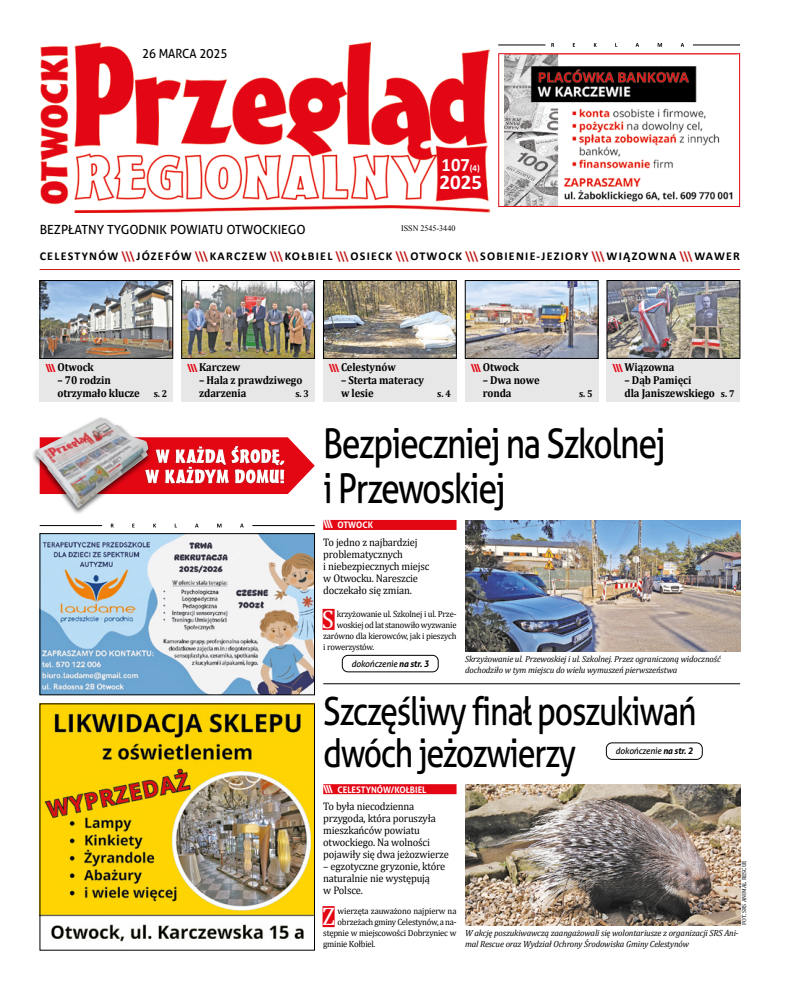
<style>
.page{position:relative;width:794px;height:993px;background:#fff}
.page>*{position:absolute;margin:0;border:0;box-sizing:border-box;transform-origin:0 0}
.t1{font:41px/45px "Aller";letter-spacing:-.04em;color:#000;scale:.82 1}
.t2{font:39px/42px "Aller";letter-spacing:-.04em;color:#000;scale:.82 1}
.t3{font:25.5px "Cambria";color:#fff;scale:.96 1}
.t4{font:700 21px "Calibri";color:#fff}
.t5{font:700 19px "Calibri";color:#fff}
.t6{font:12.6px "Aller";color:#000}
.t7{font:12.6px "Aller";color:#000;scale:.94 1}
.t8{font:700 12px "Calibri";letter-spacing:.105em;color:#000}
.t9{font:700 11.5px/13px "Cambria";letter-spacing:-.01em;color:#000;scale:.92 1}
.t10{font:11px/12px "Cambria";letter-spacing:-.015em;color:#000;scale:.95 1}
.t11{font:700 10px "Cambria";color:#000;scale:.92 1}
.t12{font:9px "Cambria";letter-spacing:-.025em;color:#000;scale:.96 1}
.t13{font:italic 9px "Aller";letter-spacing:-.02em;color:#000;scale:.96 1}
.t14{font:700 9px "Aller";color:#fff;scale:.96 1}
.t15{font:italic 8.9px/10.9px "Cambria";letter-spacing:-.015em;color:#000}
.t16{font:8.4px "Times New Roman";color:#000;scale:.96 1}
.t17{font:6px "Cambria";color:#000;scale:.96 1}
.s1{font-size:9px}
.s2{color:#be1716}
.s3{font-size:10px}
.s4{font-size:11px}
.s5{font-weight:700}
</style>
<div class="page">
<img style="left:40px;top:42px;width:449px;height:170px">
<div style="left:40px;top:280px;width:133px;height:121px;background:#e8e7e7"></div>
<div style="left:181px;top:280px;width:134px;height:121px;background:#e8e7e7"></div>
<div style="left:323px;top:280px;width:133px;height:121px;background:#e8e7e7"></div>
<div style="left:465px;top:280px;width:133px;height:121px;background:#e8e7e7"></div>
<div style="left:607px;top:280px;width:133px;height:121px;background:#e8e7e7"></div>
<img style="left:42px;top:282px;width:129px;height:74px">
<div style="left:40px;top:280px;width:133px;height:78px;border:1px solid #000"></div>
<img style="left:183px;top:282px;width:130px;height:74px">
<div style="left:181px;top:280px;width:134px;height:78px;border:1px solid #000"></div>
<img style="left:325px;top:282px;width:129px;height:74px">
<div style="left:323px;top:280px;width:133px;height:78px;border:1px solid #000"></div>
<img style="left:467px;top:282px;width:129px;height:74px">
<div style="left:465px;top:280px;width:133px;height:78px;border:1px solid #000"></div>
<img style="left:609px;top:282px;width:129px;height:74px">
<div style="left:607px;top:280px;width:133px;height:78px;border:1px solid #000"></div>
<hr style="left:40px;top:269px;width:700px;height:1px;background:#cd1719">
<hr style="left:40px;top:525px;width:62px;height:1px;background:#000">
<hr style="left:252px;top:525px;width:63px;height:1px;background:#000">
<svg style="left:111px;top:523px;width:133px;height:4px"></svg>
<img style="left:42px;top:535px;width:271px;height:157px">
<div style="left:40px;top:533px;width:275px;height:161px;border:1px solid #000"></div>
<img style="left:504px;top:55px;width:229px;height:150px">
<div style="left:498px;top:53px;width:242px;height:154px;border:1px solid #e30613"></div>
<img style="left:42px;top:705px;width:271px;height:237px">
<svg style="left:153px;top:437px;width:162px;height:57px"></svg>
<div style="left:31px;top:415px;width:122px;height:100px;background:#000;opacity:.65"></div>
<img style="left:36px;top:417px;width:112px;height:91px">
<div style="left:323px;top:519px;width:133px;height:10px;background:#e30613"></div>
<div style="left:322px;top:608px;width:12px;height:21px;background:#e30613"></div>
<div style="left:323px;top:783px;width:133px;height:10px;background:#e30613"></div>
<div style="left:322px;top:905px;width:12px;height:21px;background:#e30613"></div>
<img style="left:465px;top:520px;width:275px;height:131px">
<img style="left:465px;top:784px;width:275px;height:141px">
<hr style="left:498px;top:45px;width:47px;height:1px;background:#000">
<hr style="left:693px;top:45px;width:47px;height:1px;background:#000">
<svg style="left:551px;top:43px;width:133px;height:4px"></svg>
<hr style="left:323px;top:683px;width:417px;height:1px;background:#000">
<div style="left:342px;top:655px;width:96px;height:17px;border:1px solid #000;border-radius:6px"></div>
<div style="left:606px;top:742px;width:96px;height:17px;border:1px solid #000;border-radius:6px"></div>
<p class="t7" style="left:142px;top:46px;width:92px">26 MARCA 2025</p>
<p class="t6" style="left:40px;top:221px;width:267px">BEZPŁATNY TYGODNIK POWIATU OTWOCKIEGO</p>
<h3 class="t5" style="left:441px;top:152px;width:40px">107<span class="s1">(4)</span></h3>
<h3 class="t4" style="left:439px;top:169px;width:44px">2025</h3>
<p class="t16" style="left:401px;top:222px;width:58px">ISSN 2545-3440</p>
<p class="t8" style="left:40px;top:248px;width:702px">CELESTYNÓW <span class="s2">\\\</span>JÓZEFÓW <span class="s2">\\\</span>KARCZEW <span class="s2">\\\</span>KOŁBIEL <span class="s2">\\\</span>OSIECK <span class="s2">\\\</span>OTWOCK <span class="s2">\\\</span>SOBIENIE-JEZIORY <span class="s2">\\\</span>WIĄZOWNA <span class="s2">\\\</span>WAWER</p>
<p class="t9" style="left:45px;top:360px;width:54px"><sub>\\\</sub> Otwock</p>
<p class="t9" style="left:57px;top:373px;width:121px">– 70 rodzin<br>otrzymało klucze <span class="s3">s. 2</span></p>
<p class="t9" style="left:187px;top:360px;width:59px"><sub>\\\</sub> Karczew</p>
<p class="t9" style="left:199px;top:373px;width:114px">– Hala z prawdziwego zdarzenia</p>
<p class="t11" style="left:295px;top:386px;width:16px">s. 3</p>
<p class="t9" style="left:329px;top:360px;width:74px"><sub>\\\</sub> Celestynów</p>
<p class="t9" style="left:341px;top:373px;width:92px">– Sterta materacy w lesie</p>
<p class="t11" style="left:437px;top:386px;width:16px">s. 4</p>
<p class="t9" style="left:471px;top:360px;width:54px"><sub>\\\</sub> Otwock</p>
<p class="t9" style="left:483px;top:373px;width:63px">– Dwa nowe ronda</p>
<p class="t11" style="left:579px;top:386px;width:16px">s. 5</p>
<p class="t9" style="left:612px;top:360px;width:69px"><sub>\\\</sub> Wiązowna</p>
<p class="t9" style="left:624px;top:373px;width:121px">– Dąb Pamięci<br>dla Janiszewskiego <span class="s3">s. 7</span></p>
<h1 class="t1" style="left:323px;top:421px;width:419px">Bezpieczniej na Szkolnej i Przewoskiej</h1>
<p class="t14" style="left:323px;top:519px;width:53px"><span class="s4">\\\</span> OTWOCK</p>
<p class="t10" style="left:323px;top:536px;width:113px">To jedno z najbardziej problematycznych<br>i niebezpiecznych miejsc w Otwocku. Nareszcie doczekało się zmian.</p>
<h3 class="t3" style="left:322px;top:603px;width:14px">S</h3>
<p class="t12" style="left:337px;top:608px;width:126px">krzyżowanie ul. Szkolnej i ul. Prze-</p>
<p class="t12" style="left:337px;top:619px;width:126px">woskiej od lat stanowiło wyzwanie</p>
<p class="t12" style="left:323px;top:630px;width:140px">zarówno dla kierowców, jak i pieszych</p>
<p class="t12" style="left:323px;top:641px;width:55px">i rowerzystów.</p>
<p class="t13" style="left:351px;top:657px;width:82px">dokończenie <span class="s5">na str. 3</span></p>
<p class="t15" style="left:465px;top:653px;width:257px">Skrzyżowanie ul. Przewoskiej i ul. Szkolnej. Przez ograniczoną widoczność dochodziło w tym miejscu do wielu wymuszeń pierwszeństwa</p>
<h2 class="t2" style="left:323px;top:689px;width:457px">Szczęśliwy finał poszukiwań dwóch jeżozwierzy</h2>
<p class="t13" style="left:615px;top:745px;width:82px">dokończenie <span class="s5">na str. 2</span></p>
<p class="t14" style="left:323px;top:783px;width:109px"><span class="s4">\\\</span> CELESTYNÓW/KOŁBIEL</p>
<p class="t10" style="left:323px;top:800px;width:134px">To była niecodzienna przygoda, która poruszyła mieszkańców powiatu otwockiego. Na wolności pojawiły się dwa jeżozwierze</p>
<p class="t10" style="left:323px;top:860px;width:130px">– egzotyczne gryzonie, które naturalnie nie występują<br>w Polsce.</p>
<h3 class="t3" style="left:322px;top:900px;width:15px">Z</h3>
<p class="t12" style="left:337px;top:905px;width:125px">wierzęta zauważono najpierw na</p>
<p class="t12" style="left:337px;top:916px;width:125px">obrzeżach gminy Celestynów, a na-</p>
<p class="t12" style="left:323px;top:927px;width:140px">stępnie w miejscowości Dobrzyniec w</p>
<p class="t12" style="left:323px;top:938px;width:56px">gminie Kołbiel.</p>
<p class="t17" style="left:740px;top:924px;width:69px;rotate:-90deg">FOT. SRS ANIMAL RESCUE</p>
<p class="t15" style="left:465px;top:927px;width:275px">W akcję poszukiwawczą zaangażowali się wolontariusze z organizacji SRS Ani&shy;mal Rescue oraz Wydział Ochrony Środowiska Gminy Celestynów</p>
</div>
